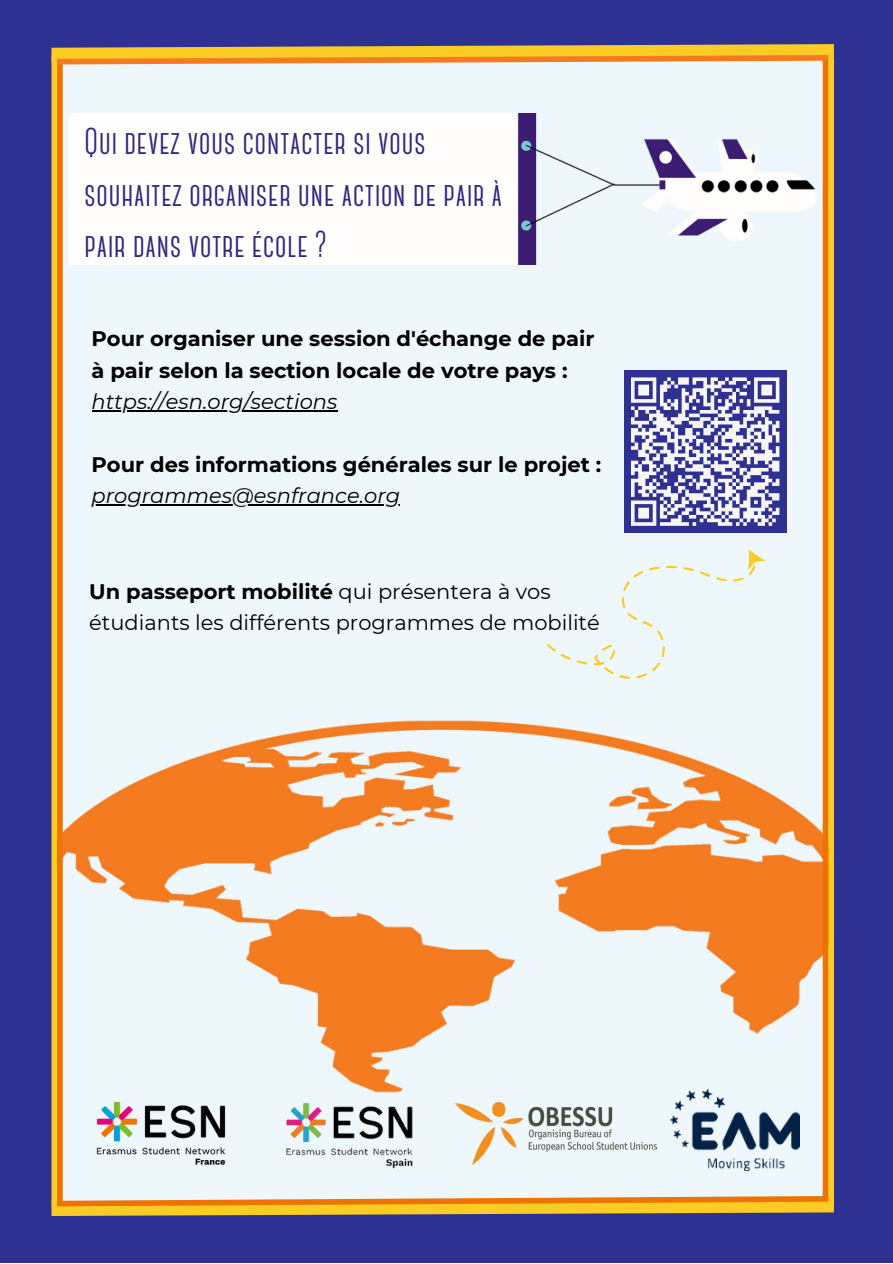
<style>
.page{position:relative;width:893px;height:1264px;background:#fff}
.page>*{position:absolute;margin:0;border:0;box-sizing:border-box;transform-origin:0 0}
.t1{font:700 37.5px/51.8px "Canter";letter-spacing:.02em;color:#312783}
.t2{font:700 21px/31.5px "Montserrat";color:#000}
.t3{font:21px/31.5px "Montserrat";color:#000}
.t4{font:italic 21px "Montserrat";color:#000}
.s1{font-weight:700}
</style>
<div class="page">
<div style="left:0;top:0;width:892px;height:1262px;background:#eef7fc"></div>
<div style="left:0;top:0;width:892px;height:59px;background:#2e3192"></div>
<img style="left:63px;top:471px;width:759px;height:700px">
<div style="left:833px;top:0;width:59px;height:1262px;background:#2e3192"></div>
<div style="left:0;top:0;width:51px;height:1262px;background:#2e3192"></div>
<div style="left:0;top:1203px;width:892px;height:59px;background:#2e3192"></div>
<div style="left:828px;top:58px;width:5px;height:1148px;background:#fbcc23"></div>
<div style="left:51px;top:55px;width:6px;height:1148px;background:#fbcc23"></div>
<div style="left:57px;top:60px;width:6px;height:1143px;background:#ed7403"></div>
<div style="left:822px;top:60px;width:6px;height:1138px;background:#ed7403"></div>
<svg style="left:51px;top:1190px;width:783px;height:26px"></svg>
<svg style="left:51px;top:44px;width:783px;height:26px"></svg>
<img style="left:89px;top:1093px;width:143px;height:78px">
<img style="left:259px;top:1085px;width:181px;height:84px">
<img style="left:455px;top:1102px;width:201px;height:62px">
<img style="left:670px;top:1089px;width:129px;height:81px">
<div style="left:623px;top:370px;width:163px;height:163px;background:#2e3192"></div>
<svg style="left:546px;top:375px;width:237px;height:337px"></svg>
<hr style="left:91px;top:410px;width:246px;height:1px;background:#000">
<hr style="left:91px;top:504px;width:309px;height:1px;background:#000">
<img style="left:51px;top:113px;width:783px;height:151px">
<p class="t1" style="left:85px;top:119px;width:419px">Qui devez vous contacter si vous souhaitez organiser une action de pair à pair dans votre école ?</p>
<p class="t2" style="left:91px;top:323px;width:504px">Pour organiser une session d'échange de pair à pair selon la section locale de votre pays :</p>
<p class="t4" style="left:91px;top:388px;width:247px">https://esn.org/sections</p>
<p class="t2" style="left:91px;top:448px;width:511px">Pour des informations générales sur le projet :</p>
<p class="t4" style="left:91px;top:483px;width:310px">programmes@esnfrance.org</p>
<p class="t3" style="left:89px;top:575px;width:512px"><span class="s1">Un passeport mobilité</span> qui présentera à vos étudiants les différents programmes de mobilité</p>
</div>
